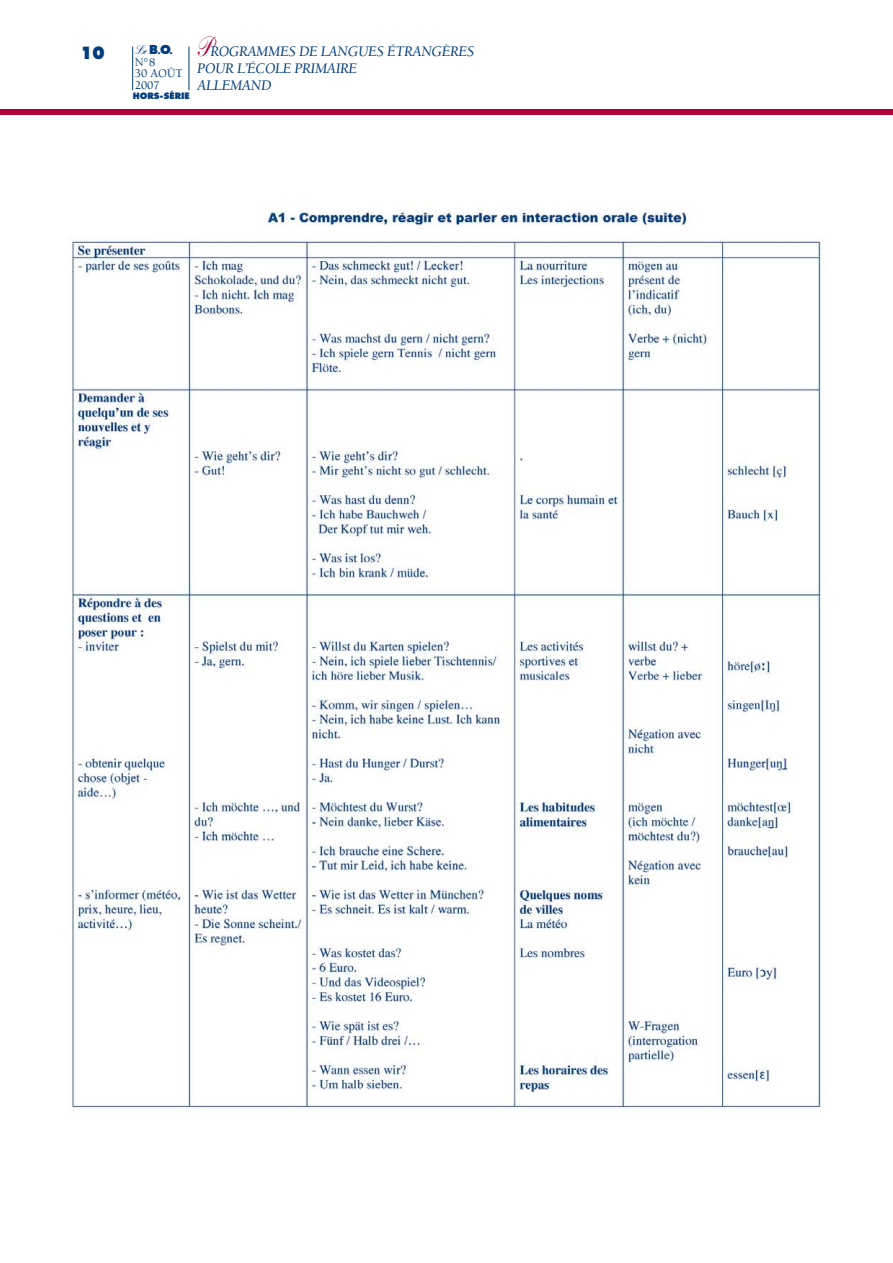
<style>
.page{position:relative;width:893px;height:1263px;background:#fff}
.page>*{position:absolute;margin:0;border:0;box-sizing:border-box;transform-origin:0 0}
.t1{font:800 16.5px "Futura";color:#003d7d;scale:.94 1}
.t2{font:italic 15px/16.8px "Berkeley";letter-spacing:-.02em;color:#003d7d}
.t3{font:500 12px/11.7px "Berkeley";color:#003d7d}
.t4{font:900 12px "Kuenstler Script";color:#003d7d;scale:.8 1}
.t5{font:800 8.55px "Futura";color:#003d7d}
.s1{font-family:"Kuenstler Script";font-weight:900;font-style:normal;font-size:27px;color:#b30038}
.s2{font-family:"Futura";font-weight:800}
</style>
<div class="page">
<div style="left:0;top:109px;width:892px;height:6px;background:#b30038"></div>
<hr style="left:188px;top:47px;width:1px;height:43px;background:#003d7d">
<hr style="left:132px;top:47px;width:1px;height:43px;background:#003d7d">
<img style="left:68px;top:203px;width:755px;height:906px">
<p class="t2" style="left:197px;top:44px;width:278px"><span class="s1">P</span>ROGRAMMES DE LANGUES ÉTRANGÈRES<br>POUR L’ÉCOLE PRIMAIRE<br>ALLEMAND</p>
<p class="t1" style="left:80px;top:46px;width:28px">10</p>
<p class="t4" style="left:135px;top:47px;width:49px">Le <span class="s2">B</span><span class="s2">.</span><span class="s2">O</span><span class="s2">.</span></p>
<p class="t3" style="left:135px;top:57px;width:49px">N°8<br>30 AOÛT<br>2007</p>
<p class="t5" style="left:133px;top:92px;width:59px">HORS-SÉRIE</p>
</div>
